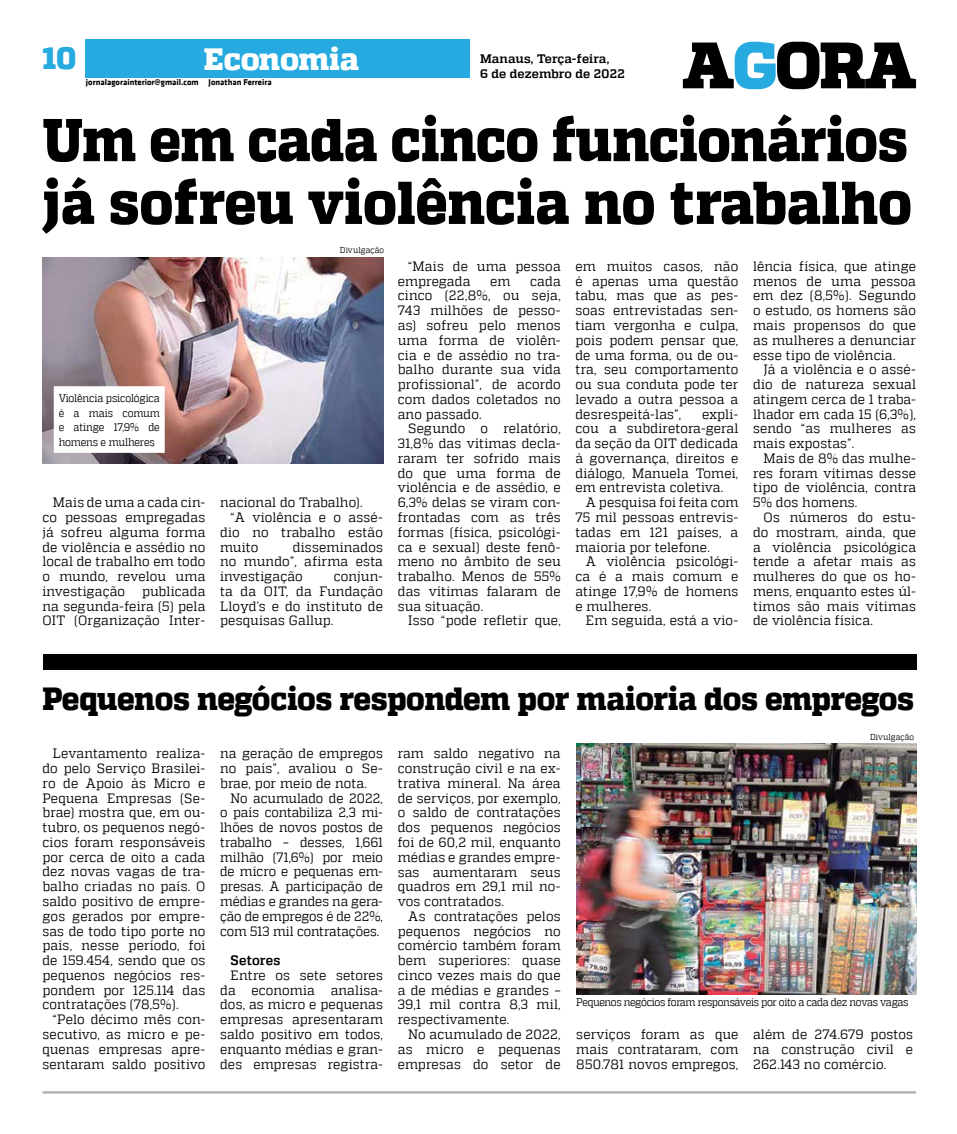
<style>
.page{position:relative;width:957px;height:1134px;background:#fff}
.page>*{position:absolute;margin:0;border:0;box-sizing:border-box;transform-origin:0 0}
.t1{font:800 60.25px/62.8px "MW Quadon";letter-spacing:-.01em;color:#000;scale:.9 1}
.t2{font:800 32px "MW Quadon";letter-spacing:-.015em;color:#000;scale:.94 1}
.t3{font:800 30.75px "MW Quadon";color:#fff}
.t4{font:800 30.75px "MW Quadon";color:#26aae0}
.t5{font:13.5px/14.8px "MW Quadon";letter-spacing:.01em;color:#000;text-align:justify;scale:.95 1}
.t6{font:13.5px/14.8px "MW Quadon";letter-spacing:.01em;color:#000;text-align:justify;scale:.93 1}
.t7{font:700 13.5px "MW Quadon";letter-spacing:.005em;color:#000;scale:.95 1}
.t8{font:700 12.25px/14.8px "MW Quadon";letter-spacing:.005em;color:#000}
.t9{font:11.12px/14.8px "MW Quadon";letter-spacing:-.025em;color:#000;text-align:justify;scale:.9 1}
.t10{font:700 8.62px "MW Klavika Bd";color:#000}
.t11{font:8.62px "MW Quadon";letter-spacing:.01em;color:#000;scale:.9 1}
</style>
<div class="page">
<div style="left:85px;top:40px;width:385px;height:38px;background:#26aae0"></div>
<svg style="left:683px;top:42px;width:233px;height:47px"></svg>
<hr style="left:42px;top:1091px;width:874px;height:3px;background:#b1b3b5">
<div style="left:43px;top:654px;width:874px;height:16px;background:#000"></div>
<img style="left:42px;top:257px;width:341px;height:207px">
<img style="left:576px;top:743px;width:341px;height:251px">
<div style="left:56px;top:389px;width:106px;height:61px;background:#fff"></div>
<div style="left:54px;top:386px;width:111px;height:67px;border:5px solid #fff"></div>
<h3 class="t4" style="left:42px;top:41px;width:35px">10</h3>
<h3 class="t3" style="left:204px;top:41px;width:157px">Economia</h3>
<p class="t10" style="left:86px;top:76px;width:187px">jornalagorainterior@gmail.com Jonathan Ferreira</p>
<p class="t8" style="left:480px;top:51px;width:146px">Manaus, Terça-feira,<br>6 de dezembro de 2022</p>
<h1 class="t1" style="left:42px;top:110px;width:967px">Um em cada cinco funcionários já sofreu violência no trabalho</h1>
<p class="t11" style="left:340px;top:245px;width:50px">Divulgação</p>
<p class="t5" style="left:575px;top:259px;width:173px">em muitos casos, não é apenas uma questão tabu, mas que as pes&shy;soas entrevistadas sen&shy;tiam vergonha e culpa, pois podem pensar que, de uma forma, ou de ou&shy;tra, seu comportamento ou sua conduta pode ter levado a outra pessoa a desrespeitá-las”,</p>
<p class="t5" style="left:753px;top:259px;width:173px">lência física, que atinge menos de uma pessoa em dez (8,5%). Segundo o estudo, os homens são mais propensos do que as mulheres a denunciar esse tipo de violência.</p>
<p class="t5" style="left:753px;top:362px;width:173px;text-indent:10px">Já a violência e o assé&shy;dio de natureza sexual atingem cerca de 1 traba&shy;lhador em cada 15 (6,3%), sendo “as mulheres as mais expostas”.</p>
<p class="t5" style="left:753px;top:451px;width:173px;text-indent:10px">Mais de 8% das mulhe&shy;res foram vítimas desse tipo de violência, contra 5% dos homens.</p>
<p class="t5" style="left:753px;top:510px;width:173px;text-indent:10px">Os números do estu&shy;do mostram, ainda, que a violência psicológica tende a afetar mais as mulheres do que os ho&shy;mens, enquanto estes úl&shy;timos são mais vítimas de violência física.</p>
<p class="t5" style="left:398px;top:259px;width:173px;text-indent:10px">“Mais de uma pessoa empregada</p>
<p class="t5" style="left:398px;top:273px;width:173px;text-indent:132px">cada cinco (22,8%, ou seja, 743 milhões de pesso&shy;as) sofreu pelo menos uma forma de violên&shy;cia e de assédio no tra&shy;balho durante sua vida profissional”, de acordo com dados coletados no ano passado.</p>
<p class="t5" style="left:398px;top:421px;width:173px;text-indent:10px">Segundo o relatório, 31,8% das vítimas decla&shy;raram ter sofrido mais do que uma forma de violência e de assédio, e 6,3% delas se viram con&shy;frontadas com as três formas (física, psicológi&shy;ca e sexual) deste fenô&shy;meno no âmbito de seu trabalho. Menos de 55% das vítimas falaram de sua situação.</p>
<p class="t5" style="left:408px;top:613px;width:162px">Isso “pode refletir que,</p>
<p class="t5" style="left:490px;top:273px;width:23px">em</p>
<p class="t9" style="left:59px;top:390px;width:114px">Violência psicológica é a mais comum e atinge 17,9% de homens e mulheres</p>
<p class="t5" style="left:575px;top:406px;width:173px;text-indent:127px">expli&shy;cou a subdiretora-geral da seção da OIT dedicada à governança, direitos e diálogo, Manuela Tomei, em entrevista coletiva.</p>
<p class="t5" style="left:575px;top:495px;width:173px;text-indent:10px">A pesquisa foi feita com 75 mil pessoas entrevis&shy;tadas em 121 países, a maioria por telefone.</p>
<p class="t5" style="left:575px;top:554px;width:173px;text-indent:10px">A violência psicológi&shy;ca é a mais comum e atinge 17,9% de homens e mulheres.</p>
<p class="t5" style="left:586px;top:613px;width:162px">Em seguida, está a vio-</p>
<p class="t5" style="left:220px;top:495px;width:151px">nacional do Trabalho).</p>
<p class="t5" style="left:230px;top:510px;width:162px">“A violência e o assé-</p>
<p class="t5" style="left:220px;top:525px;width:173px">dio no trabalho estão</p>
<p class="t5" style="left:220px;top:539px;width:42px">muito</p>
<p class="t5" style="left:42px;top:495px;width:173px;text-indent:10px">Mais de uma a cada cin&shy;co pessoas empregadas já sofreu alguma forma de violência e assédio no local de trabalho em todo o mundo, revelou uma investigação publicada na segunda-feira (5) pela OIT (Organização Inter-</p>
<p class="t5" style="left:220px;top:539px;width:173px;text-indent:73px">disseminados no mundo”, afirma esta investigação</p>
<p class="t5" style="left:220px;top:569px;width:173px;text-indent:114px">conjun&shy;ta da OIT, da Fundação Lloyd’s e do instituto de pesquisas Gallup.</p>
<h2 class="t2" style="left:42px;top:680px;width:929px">Pequenos negócios respondem por maioria dos empregos</h2>
<p class="t5" style="left:42px;top:746px;width:173px;text-indent:10px">Levantamento realiza&shy;do pelo Serviço Brasilei&shy;ro de Apoio às Micro e Pequena Empresas (Se&shy;brae) mostra que, em ou&shy;tubro, os pequenos negó&shy;cios foram responsáveis por cerca de oito a cada dez novas vagas de tra&shy;balho criadas no país. O saldo positivo de empre&shy;gos gerados por empre&shy;sas de todo tipo porte no país, nesse período, foi de 159.454, sendo que os pequenos negócios res&shy;pondem por 125.114 das contratações (78,5%).</p>
<p class="t5" style="left:42px;top:1012px;width:173px;text-indent:10px">“Pelo décimo mês con&shy;secutivo, as micro e pe&shy;quenas empresas apre&shy;sentaram saldo positivo</p>
<p class="t11" style="left:870px;top:732px;width:50px">Divulgação</p>
<p class="t5" style="left:220px;top:746px;width:173px">na geração de empregos no país”, avaliou o Se&shy;brae, por meio de nota.</p>
<p class="t6" style="left:220px;top:790px;width:177px;text-indent:10px">No acumulado de 2022, o país contabiliza 2,3 mi&shy;lhões de novos postos de trabalho – desses, 1,661 milhão (71,6%) por meio de micro e pequenas em&shy;presas. A participação de médias e grandes na gera&shy;ção de empregos é de 22%, com 513 mil contratações.</p>
<p class="t7" style="left:230px;top:952px;width:54px">Setores</p>
<p class="t5" style="left:220px;top:968px;width:173px;text-indent:10px">Entre os sete setores da economia analisa&shy;dos, as micro e pequenas empresas apresentaram saldo positivo em todos, enquanto médias e gran&shy;des empresas registra-</p>
<p class="t5" style="left:398px;top:746px;width:173px">ram saldo negativo na construção civil e na ex&shy;trativa mineral. Na área de serviços, por exemplo, o saldo de contratações dos pequenos negócios foi de 60,2 mil, enquanto médias e grandes empre&shy;sas aumentaram seus quadros em 29,1 mil no&shy;vos contratados.</p>
<p class="t5" style="left:398px;top:909px;width:173px;text-indent:10px">As contratações pelos pequenos negócios no comércio também foram bem superiores: quase cinco vezes mais do que a de médias e grandes – 39,1 mil contra 8,3 mil, respectivamente.</p>
<p class="t5" style="left:398px;top:1027px;width:173px;text-indent:10px">No acumulado de 2022, as micro e pequenas empresas do setor de</p>
<p class="t9" style="left:576px;top:995px;width:371px">Pequenos negócios foram responsáveis por oito a cada dez novas vagas</p>
<p class="t5" style="left:576px;top:1027px;width:172px">serviços foram as que mais contrataram, com 850.781 novos empregos,</p>
<p class="t5" style="left:753px;top:1027px;width:170px">além de 274.679 postos na construção civil e 262.143 no comércio.</p>
</div>
